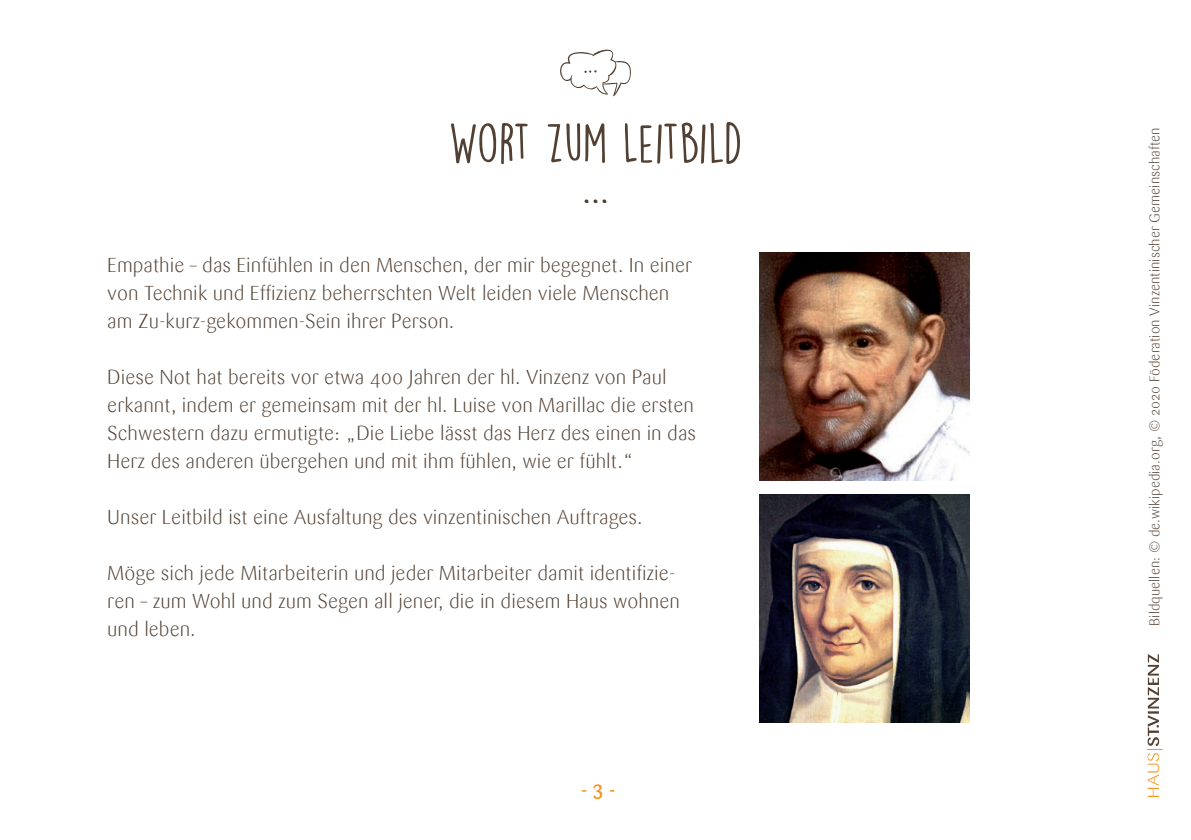
<style>
.page{position:relative;width:1191px;height:840px;background:#fff}
.page>*{position:absolute;margin:0;border:0;box-sizing:border-box;transform-origin:0 0}
.t1{font:50px "Lemon Yellow Sun";letter-spacing:-.01em;color:#524032}
.t2{font:300 20px/28px "Sari";color:#524032}
.t3{font:500 20px "Sari";color:#f7931d}
.t4{font:300 14px "Sari";color:#524032}
</style>
<div class="page">
<svg style="left:1146px;top:654px;width:16px;height:142px"></svg>
<img style="left:760px;top:252px;width:209px;height:228px">
<svg style="left:560px;top:49px;width:71px;height:47px"></svg>
<img style="left:760px;top:494px;width:209px;height:228px">
<p class="t1" style="left:448px;top:112px;width:295px">WORT ZUM LEITBILD</p>
<p class="t1" style="left:582px;top:152px;width:28px">...</p>
<p class="t2" style="left:107px;top:251px;width:586px">Empathie – das Einfühlen in den Menschen, der mir begegnet. In einer von Technik und Effizienz beherrschten Welt leiden viele Menschen am Zu-kurz-gekommen-Sein ihrer Person.</p>
<p class="t2" style="left:107px;top:363px;width:590px">Diese Not hat bereits vor etwa 400 Jahren der hl. Vinzenz von Paul erkannt, indem er gemeinsam mit der hl. Luise von Marillac die ersten Schwestern dazu ermutigte: „Die Liebe lässt das Herz des einen in das Herz des anderen übergehen und mit ihm fühlen, wie er fühlt.“</p>
<p class="t2" style="left:107px;top:503px;width:537px">Unser Leitbild ist eine Ausfaltung des vinzentinischen Auftrages.</p>
<p class="t2" style="left:107px;top:559px;width:574px">Möge sich jede Mitarbeiterin und jeder Mitarbeiter damit identifizie&shy;ren – zum Wohl und zum Segen all jener, die in diesem Haus wohnen und leben.</p>
<p class="t3" style="left:581px;top:777px;width:36px">- 3 -</p>
<p class="t4" style="left:1146px;top:625px;width:499px;rotate:-90deg">Bildquellen: © de.wikipedia.org, © 2020 Föderation Vinzentinischer Gemeinschaften</p>
</div>
